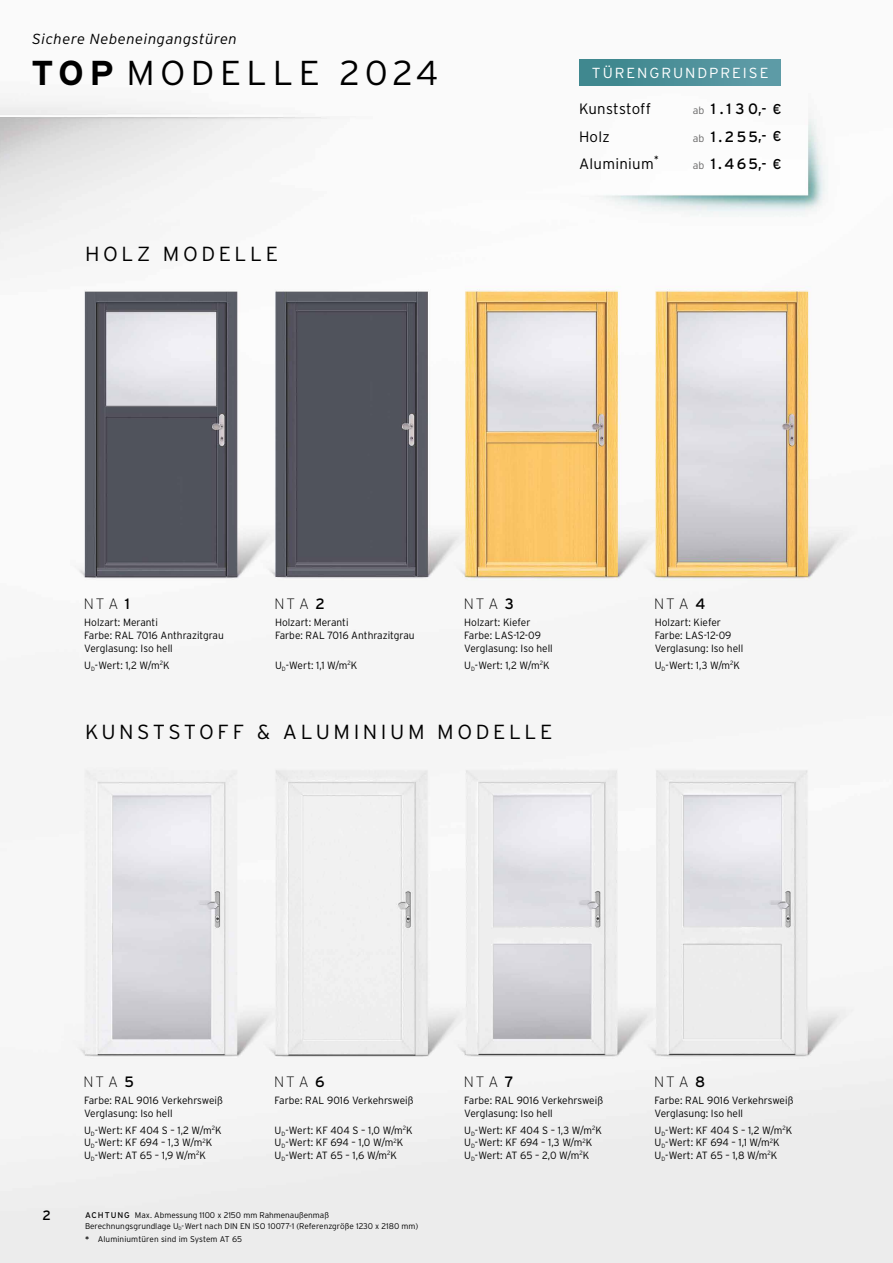
<style>
.page{position:relative;width:893px;height:1263px;background:#fff}
.page>*{position:absolute;margin:0;border:0;box-sizing:border-box;transform-origin:0 0}
.t1{font:300 34.5px "Interstate";letter-spacing:.15em;color:#000;scale:1.04 1}
.t2{font:300 20.4px "Interstate";letter-spacing:.17em;color:#000}
.t3{font:200 15px "Interstate";letter-spacing:.13em;color:#000}
.t4{font:15px "Interstate";letter-spacing:.155em;color:#000}
.t5{font:300 15px "Interstate";letter-spacing:.02em;color:#000}
.t6{font:italic 300 14.55px "Interstate";letter-spacing:.03em;color:#000}
.t7{font:300 14.55px "Interstate";letter-spacing:.13em;color:#fff}
.t8{font:13.5px "Interstate";color:#000}
.t9{font:300 10.5px/12.6px "Interstate";color:#000}
.t10{font:9px "Interstate";color:#000}
.t11{font:300 8.25px/10.5px "Interstate";color:#000}
.s1{font-weight:700}
.s2{font-weight:300;font-size:10.5px;color:#646363}
.s3{font-size:14.25px}
.s4{font-weight:400}
</style>
<div class="page">
<img style="left:0;top:59px;width:893px;height:1204px">
<div style="left:580px;top:60px;width:201px;height:25px;background:linear-gradient(to right,#3b858b,#609da8)"></div>
<h3 class="t6" style="left:32px;top:31px;width:206px">Sichere Nebeneingangstüren</h3>
<h1 class="t1" style="left:31px;top:54px;width:393px"><span class="s1">TOP</span> MODELLE 2024</h1>
<h2 class="t2" style="left:85px;top:242px;width:195px">HOLZ MODELLE</h2>
<h3 class="t7" style="left:592px;top:64px;width:178px">TÜRENGRUNDPREISE</h3>
<h3 class="t5" style="left:579px;top:100px;width:74px">Kunststoff</h3>
<h3 class="t4" style="left:693px;top:100px;width:90px"><span class="s2">ab</span> 1.130<span class="s3">,- €</span></h3>
<h3 class="t5" style="left:579px;top:128px;width:32px">Holz</h3>
<h3 class="t4" style="left:693px;top:128px;width:90px"><span class="s2">ab</span> 1.255<span class="s3">,- €</span></h3>
<h3 class="t5" style="left:579px;top:156px;width:76px">Aluminium</h3>
<p class="t10" style="left:654px;top:154px;width:6px">*</p>
<h3 class="t4" style="left:693px;top:156px;width:90px"><span class="s2">ab</span> 1.465<span class="s3">,- €</span></h3>
<h3 class="t3" style="left:84px;top:596px;width:48px">NT A <span class="s4">1</span></h3>
<h3 class="t3" style="left:274px;top:596px;width:52px">NT A <span class="s4">2</span></h3>
<h3 class="t3" style="left:464px;top:596px;width:52px">NT A <span class="s4">3</span></h3>
<h3 class="t3" style="left:654px;top:596px;width:53px">NT A <span class="s4">4</span></h3>
<p class="t9" style="left:84px;top:616px;width:141px">Holzart: Meranti<br>Farbe: RAL 7016 Anthrazitgrau<br>Verglasung: Iso hell</p>
<p class="t9" style="left:84px;top:658px;width:87px">U<sub>D</sub>-Wert: 1,2 W/m<sup>2</sup>K</p>
<p class="t9" style="left:275px;top:616px;width:141px">Holzart: Meranti<br>Farbe: RAL 7016 Anthrazitgrau</p>
<p class="t9" style="left:275px;top:658px;width:84px">U<sub>D</sub>-Wert: 1,1 W/m<sup>2</sup>K</p>
<p class="t9" style="left:464px;top:616px;width:90px">Holzart: Kiefer<br>Farbe: LAS-12-09<br>Verglasung: Iso hell</p>
<p class="t9" style="left:464px;top:658px;width:87px">U<sub>D</sub>-Wert: 1,2 W/m<sup>2</sup>K</p>
<h2 class="t2" style="left:85px;top:720px;width:469px">KUNSTSTOFF &amp; ALUMINIUM MODELLE</h2>
<p class="t9" style="left:655px;top:616px;width:90px">Holzart: Kiefer<br>Farbe: LAS-12-09<br>Verglasung: Iso hell</p>
<p class="t9" style="left:655px;top:658px;width:87px">U<sub>D</sub>-Wert: 1,3 W/m<sup>2</sup>K</p>
<p class="t8" style="left:43px;top:1208px;width:10px">2</p>
<h3 class="t3" style="left:84px;top:1073px;width:52px">NT A <span class="s4">5</span></h3>
<p class="t9" style="left:84px;top:1094px;width:140px">Farbe: RAL 9016 Verkehrsweiß<br>Verglasung: Iso hell</p>
<p class="t9" style="left:84px;top:1123px;width:139px">U<sub>D</sub>-Wert: KF 404 S – 1,2 W/m<sup>2</sup>K<br>U<sub>D</sub>-Wert: KF 694 – 1,3 W/m<sup>2</sup>K<br>U<sub>D</sub>-Wert: AT 65 – 1,9 W/m<sup>2</sup>K</p>
<h3 class="t3" style="left:274px;top:1073px;width:52px">NT A <span class="s4">6</span></h3>
<h3 class="t3" style="left:464px;top:1073px;width:52px">NT A <span class="s4">7</span></h3>
<h3 class="t3" style="left:654px;top:1073px;width:53px">NT A <span class="s4">8</span></h3>
<p class="t9" style="left:275px;top:1094px;width:140px">Farbe: RAL 9016 Verkehrsweiß</p>
<p class="t9" style="left:275px;top:1123px;width:140px">U<sub>D</sub>-Wert: KF 404 S – 1,0 W/m<sup>2</sup>K<br>U<sub>D</sub>-Wert: KF 694 – 1,0 W/m<sup>2</sup>K<br>U<sub>D</sub>-Wert: AT 65 – 1,6 W/m<sup>2</sup>K</p>
<p class="t9" style="left:464px;top:1094px;width:140px">Farbe: RAL 9016 Verkehrsweiß<br>Verglasung: Iso hell</p>
<p class="t9" style="left:464px;top:1123px;width:139px">U<sub>D</sub>-Wert: KF 404 S – 1,3 W/m<sup>2</sup>K<br>U<sub>D</sub>-Wert: KF 694 – 1,3 W/m<sup>2</sup>K<br>U<sub>D</sub>-Wert: AT 65 – 2,0 W/m<sup>2</sup>K</p>
<p class="t9" style="left:655px;top:1094px;width:140px">Farbe: RAL 9016 Verkehrsweiß<br>Verglasung: Iso hell</p>
<p class="t9" style="left:655px;top:1123px;width:139px">U<sub>D</sub>-Wert: KF 404 S – 1,2 W/m<sup>2</sup>K<br>U<sub>D</sub>-Wert: KF 694 – 1,1 W/m<sup>2</sup>K<br>U<sub>D</sub>-Wert: AT 65 – 1,8 W/m<sup>2</sup>K</p>
<p class="t11" style="left:85px;top:1210px;width:335px"><span class="s4">ACHTUNG</span> Max. Abmessung 1100 x 2150 mm Rahmenaußenmaß<br>Berechnungsgrundlage U<sub>D</sub>-Wert nach DIN EN ISO 10077-1 (Referenzgröße 1230 x 2180 mm)</p>
<p class="t11" style="left:85px;top:1234px;width:159px"><span class="s4">*</span> Aluminiumtüren sind im System AT 65</p>
</div>
